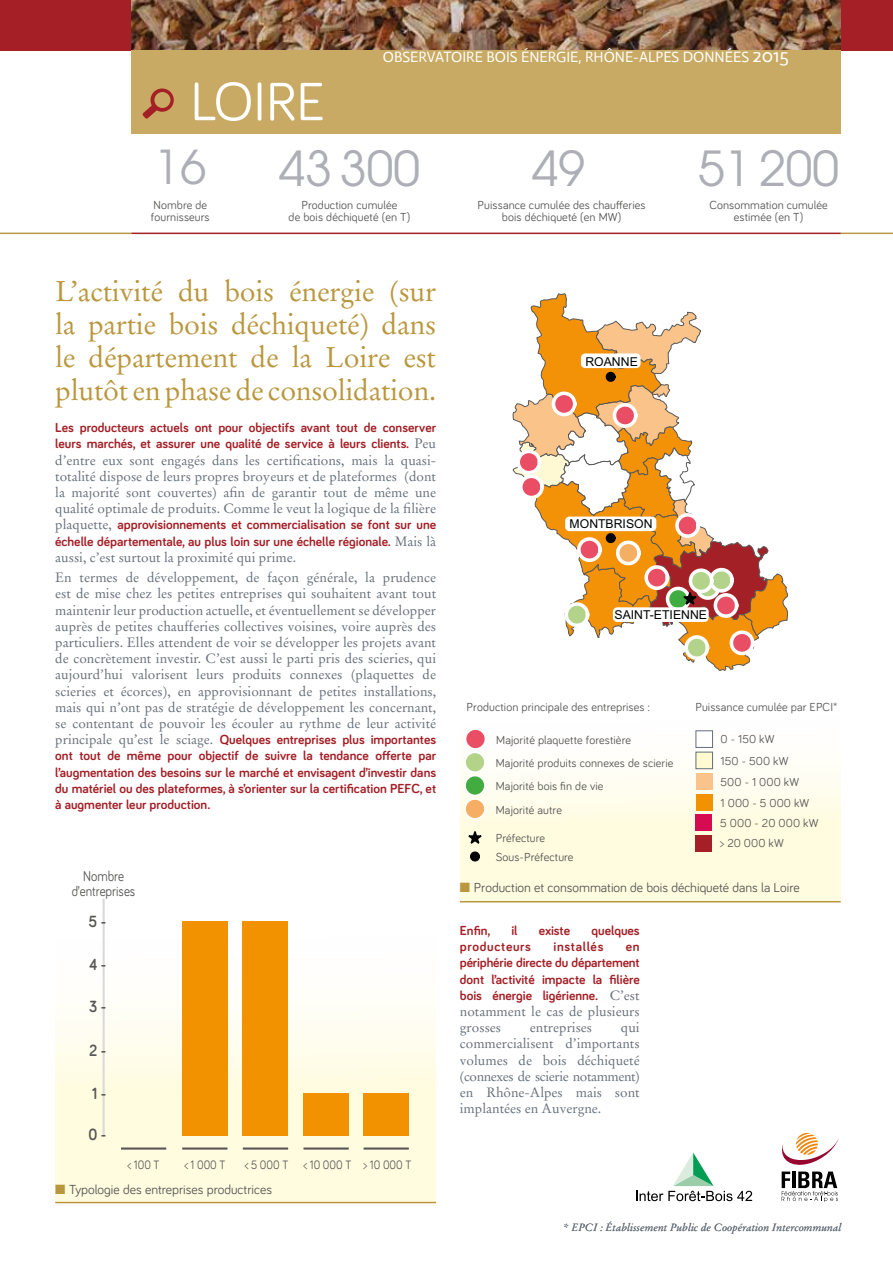
<style>
.page{position:relative;width:893px;height:1263px;background:#fff}
.page>*{position:absolute;margin:0;border:0;box-sizing:border-box;transform-origin:0 0}
.t1{font:55.5px "Bariol";color:#fff}
.t2{font:48px "Avant Garde";color:#aeafb6}
.t3{font:46.5px "Avant Garde";color:#aeafb6}
.t4{font:28.5px/33px "Stempel Garamond";letter-spacing:-.01em;color:#ba973e;text-align:justify}
.t5{font:700 16.8px "Bariol";color:#575756;scale:.87 1}
.t6{font:15px "Actor";color:#fff}
.t7{font:14.7px/14.7px "Bariol";color:#575756;text-align:center;scale:.87 1}
.t8{font:13.5px/16.2px "Stempel Garamond";color:#656e79;text-align:justify}
.t9{font:700 13.5px/16.2px "Bariol";color:#a41f26}
.t10{font:13.5px "Bariol";color:#575756}
.t11{font:700 13.5px "Bariol";letter-spacing:.05em;color:#a41f26}
.t12{font:12.6px "Bariol";color:#575756;scale:.87 1}
.t13{font:12.3px "Arial";color:#010202}
.t14{font:12px/12px "Bariol";letter-spacing:.01em;color:#575756}
.t15{font:11.85px "Bariol";letter-spacing:.01em;color:#575756}
.t16{font:italic 10.5px "Stempel Garamond";color:#656e79}
.s1{font-size:19.5px}
.s2{font-family:"Stempel Garamond";font-weight:400;color:#656e79}
.s3{color:#ba973e}
</style>
<div class="page">
<hr style="left:841px;top:233px;width:52px;height:1px;background:#ba973e">
<div style="left:55px;top:865px;width:381px;height:337px;background:linear-gradient(to bottom,#fff,#fef9d5)"></div>
<div style="left:243px;top:921px;width:45px;height:215px;background:#f39200"></div>
<hr style="left:103px;top:899px;width:2px;height:236px;background:#dadada">
<hr style="left:121px;top:1147px;width:45px;height:2px;background:#575756">
<hr style="left:182px;top:1147px;width:45px;height:2px;background:#575756">
<div style="left:182px;top:921px;width:45px;height:215px;background:#f39200"></div>
<hr style="left:243px;top:1147px;width:45px;height:2px;background:#575756">
<hr style="left:304px;top:1147px;width:45px;height:2px;background:#575756">
<div style="left:304px;top:1093px;width:45px;height:43px;background:#f39200"></div>
<hr style="left:364px;top:1147px;width:45px;height:2px;background:#575756">
<div style="left:364px;top:1093px;width:45px;height:43px;background:#f39200"></div>
<hr style="left:131px;top:233px;width:710px;height:1px;background:#a41f26">
<hr style="left:0;top:233px;width:131px;height:1px;background:#ba973e">
<hr style="left:55px;top:1202px;width:381px;height:1px;background:#ba973e">
<svg style="left:512px;top:293px;width:276px;height:378px"></svg>
<div style="left:613px;top:607px;width:96px;height:15px;background:#fff;border-radius:4px"></div>
<div style="left:581px;top:353px;width:60px;height:15px;background:#fff;border-radius:4px"></div>
<div style="left:565px;top:516px;width:91px;height:15px;background:#fff;border-radius:4px"></div>
<div style="left:460px;top:671px;width:381px;height:231px;background:linear-gradient(to bottom,#fff,#fffbd8)"></div>
<div style="left:466px;top:729px;width:19px;height:20px;background:#ea4e64;border-radius:50%"></div>
<div style="left:465px;top:728px;width:21px;height:22px;border:2px solid #fff;border-radius:50%"></div>
<div style="left:465px;top:776px;width:20px;height:19px;background:#43ac41;border-radius:50%"></div>
<div style="left:464px;top:775px;width:22px;height:21px;border:2px solid #fff;border-radius:50%"></div>
<div style="left:465px;top:799px;width:20px;height:20px;background:#f5ae63;border-radius:50%"></div>
<div style="left:464px;top:798px;width:22px;height:21px;border:2px solid #fff;border-radius:50%"></div>
<div style="left:465px;top:752px;width:20px;height:20px;background:#b3d389;border-radius:50%"></div>
<div style="left:464px;top:752px;width:22px;height:21px;border:2px solid #fff;border-radius:50%"></div>
<hr style="left:460px;top:901px;width:381px;height:1px;background:#ba973e">
<div style="left:696px;top:730px;width:17px;height:18px;background:#fff;border:1px solid #656e79"></div>
<div style="left:696px;top:773px;width:16px;height:16px;background:#fac38b"></div>
<div style="left:696px;top:814px;width:16px;height:17px;background:#d60b52"></div>
<div style="left:696px;top:752px;width:17px;height:17px;background:#fffad2;border:1px solid #656e79"></div>
<div style="left:696px;top:794px;width:16px;height:17px;background:#f39200"></div>
<div style="left:696px;top:835px;width:16px;height:16px;background:#a41f26"></div>
<svg style="left:464px;top:827px;width:22px;height:20px"></svg>
<div style="left:470px;top:851px;width:10px;height:10px;background:#020203;border:2px solid #020203;border-radius:50%"></div>
<div style="left:0;top:0;width:893px;height:50px;background:#a41f26"></div>
<img style="left:132px;top:0;width:709px;height:50px">
<div style="left:131px;top:50px;width:710px;height:84px;background:#c8aa64"></div>
<svg style="left:781px;top:1133px;width:58px;height:69px"></svg>
<svg style="left:142px;top:88px;width:32px;height:31px"></svg>
<svg style="left:636px;top:1152px;width:116px;height:49px"></svg>
<h1 class="t1" style="left:190px;top:64px;width:136px">LOIRE</h1>
<p class="t6" style="left:383px;top:47px;width:407px">OBSERVATOIRE BOIS ÉNERGIE, RHÔNE-ALPES DONNÉES <span class="s1">2015</span></p>
<h3 class="t3" style="left:155px;top:140px;width:53px">16</h3>
<h2 class="t2" style="left:279px;top:140px;width:142px">43 300</h2>
<p class="t14" style="left:151px;top:199px;width:60px">Nombre de fournisseurs</p>
<p class="t14" style="left:289px;top:199px;width:123px;text-align:center">Production cumulée<br>de bois déchiqueté (en T)</p>
<h3 class="t4" style="left:55px;top:275px;width:382px">L’activité du bois énergie (sur la partie bois déchiqueté) dans le département de la Loire est plutôt en phase de consolidation.</h3>
<p class="t9" style="left:55px;top:419px;width:382px">Les producteurs actuels ont pour objectifs avant tout de conserver leurs marchés, et assurer une qualité de service à leurs clients. <span class="s2">Peu</span></p>
<p class="t8" style="left:55px;top:452px;width:382px">d’entre eux sont engagés dans les certifications, mais la quasi&shy;totalité dispose de leurs propres broyeurs et de plateformes (dont la majorité sont couvertes) afin de garantir tout de même une qualité optimale de produits. Comme le veut la logique de la filière</p>
<p class="t9" style="left:55px;top:516px;width:382px"><span class="s2">plaquette,</span> approvisionnements et commercialisation se font sur une échelle départementale, au plus loin sur une échelle régionale. <span class="s2">Mais là</span></p>
<p class="t8" style="left:55px;top:547px;width:382px;line-height:20.4px">aussi, c’est surtout la proximité qui prime.<br>En termes de développement, de façon générale, la prudence</p>
<p class="t8" style="left:55px;top:586px;width:382px">est de mise chez les petites entreprises qui souhaitent avant tout maintenir leur production actuelle, et éventuellement se développer auprès de petites chaufferies collectives voisines, voire auprès des particuliers. Elles attendent de voir se développer les projets avant de concrètement investir. C’est aussi le parti pris des scieries, qui aujourd’hui valorisent leurs produits connexes (plaquettes de scieries et écorces), en approvisionnant de petites installations, mais qui n’ont pas de stratégie de développement les concernant, se contentant de pouvoir les écouler au rythme de leur activité</p>
<p class="t9" style="left:55px;top:731px;width:382px;text-align:justify"><span class="s2">principale qu’est le sciage.</span> Quelques entreprises plus importantes ont tout de même pour objectif de suivre la tendance offerte par l’augmentation des besoins sur le marché et envisagent d’investir dans du matériel ou des plateformes, à s’orienter sur la certification PEFC, et à augmenter leur production.</p>
<p class="t7" style="left:72px;top:868px;width:74px">Nombre d’entreprises</p>
<p class="t5" style="left:89px;top:910px;width:21px">5 -</p>
<p class="t5" style="left:89px;top:952px;width:21px">4 -</p>
<p class="t5" style="left:89px;top:995px;width:21px">3 -</p>
<p class="t5" style="left:89px;top:1039px;width:21px">2 -</p>
<p class="t5" style="left:92px;top:1081px;width:18px">1 -</p>
<p class="t5" style="left:88px;top:1123px;width:22px">0 -</p>
<p class="t12" style="left:128px;top:1156px;width:38px">&lt; 100 T</p>
<p class="t12" style="left:184px;top:1156px;width:49px">&lt; 1 000 T</p>
<p class="t12" style="left:245px;top:1156px;width:193px">&lt; 5 000 T &lt; 10 000 T &gt; 10 000 T</p>
<p class="t10" style="left:55px;top:1180px;width:218px"><span class="s3">■</span> Typologie des entreprises productrices</p>
<h2 class="t2" style="left:532px;top:140px;width:55px">49</h2>
<h2 class="t2" style="left:698px;top:140px;width:142px">51 200</h2>
<p class="t14" style="left:478px;top:199px;width:170px;text-align:center">Puissance cumulée des chaufferies bois déchiqueté (en MW)</p>
<p class="t14" style="left:709px;top:199px;width:120px;text-align:center">Consommation cumulée estimée (en T)</p>
<p class="t13" style="left:585px;top:354px;width:54px">ROANNE</p>
<p class="t13" style="left:570px;top:516px;width:84px">MONTBRISON</p>
<p class="t13" style="left:614px;top:607px;width:94px">SAINT-ETIENNE</p>
<p class="t14" style="left:467px;top:701px;width:185px">Production principale des entreprises :</p>
<p class="t14" style="left:695px;top:701px;width:144px">Puissance cumulée par EPCI*</p>
<p class="t14" style="left:496px;top:733px;width:136px">Majorité plaquette forestière</p>
<p class="t14" style="left:496px;top:774px;width:109px;line-height:23.4px">Majorité bois fin de vie<br>Majorité autre</p>
<p class="t15" style="left:721px;top:731px;width:55px">0 - 150 kW</p>
<p class="t15" style="left:721px;top:774px;width:80px">500 - 1 000 kW</p>
<p class="t15" style="left:720px;top:815px;width:100px">5 000 - 20 000 kW</p>
<p class="t15" style="left:721px;top:753px;width:69px">150 - 500 kW</p>
<p class="t15" style="left:721px;top:795px;width:90px">1 000 - 5 000 kW</p>
<p class="t15" style="left:720px;top:835px;width:65px">&gt; 20 000 kW</p>
<p class="t14" style="left:496px;top:756px;width:179px">Majorité produits connexes de scierie</p>
<p class="t14" style="left:496px;top:827px;width:79px;line-height:19.5px">Préfecture<br>Sous-Préfecture</p>
<p class="t10" style="left:460px;top:878px;width:341px"><span class="s3">■</span> Production et consommation de bois déchiqueté dans la Loire</p>
<p class="t9" style="left:460px;top:922px;width:32px">Enfin,</p>
<p class="t9" style="left:511px;top:922px;width:8px">il</p>
<p class="t9" style="left:539px;top:922px;width:33px">existe</p>
<p class="t9" style="left:591px;top:922px;width:50px">quelques</p>
<p class="t11" style="left:460px;top:937px;width:73px">producteurs</p>
<p class="t11" style="left:553px;top:937px;width:51px">installés</p>
<p class="t9" style="left:460px;top:938px;width:181px;text-align:justify;text-indent:166px">en périphérie directe du département dont l’activité impacte la filière bois énergie ligérienne. <span class="s2">C’est</span></p>
<p class="t8" style="left:460px;top:1003px;width:181px">notamment le cas de plusieurs grosses</p>
<p class="t8" style="left:460px;top:1019px;width:181px;text-indent:161px">qui commercialisent d’importants volumes de bois déchiqueté (connexes de scierie notamment) en Rhône-Alpes mais sont implantées en Auvergne.</p>
<p class="t8" style="left:530px;top:1019px;width:64px">entreprises</p>
<p class="t16" style="left:564px;top:1221px;width:279px">* EPCI : Établissement Public de Coopération Intercommunal</p>
</div>
